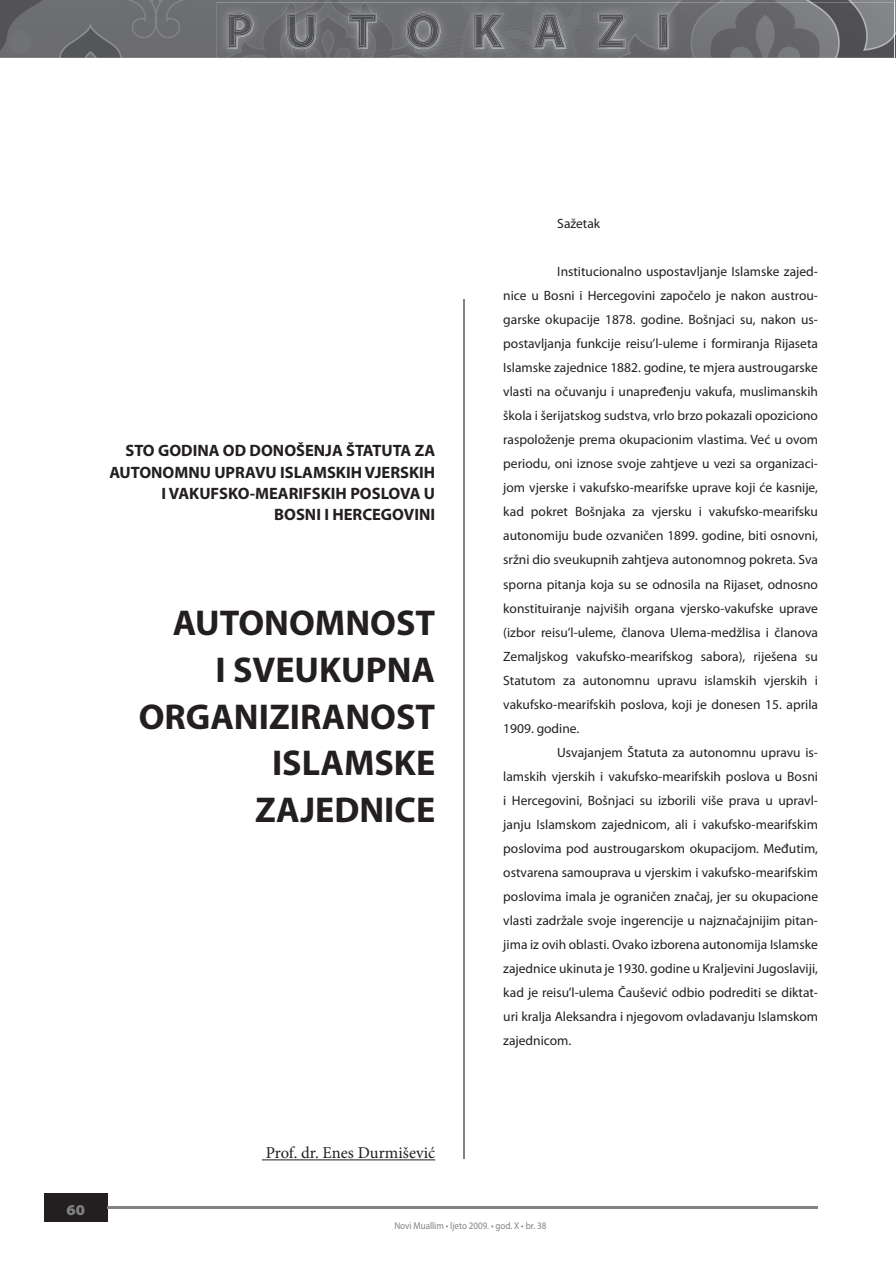
<style>
.page{position:relative;width:896px;height:1266px;background:#fff}
.page>*{position:absolute;margin:0;border:0;box-sizing:border-box;transform-origin:0 0}
.t1{font:700 36px/46.8px "Myriad Pro";color:#231f20;text-align:right}
.t2{font:700 16.5px/21.5px "Myriad Pro";color:#231f20;text-align:right}
.t3{font:16.5px "Minion Pro";color:#231f20}
.t4{font:900 semi-expanded 15px "Myriad Pro";color:#808285}
.t5{font:13.5px "Myriad Pro";color:#231f20}
.t6{font:9.9px "Myriad Pro";color:#808285;scale:.91 1}
</style>
<div class="page">
<div style="left:44px;top:1194px;width:64px;height:28px;background:#231f20"></div>
<img style="left:0;top:0;width:893px;height:58px">
<img style="left:217px;top:2px;width:679px;height:56px">
<img style="left:406px;top:13px;width:34px;height:36px">
<img style="left:227px;top:13px;width:26px;height:36px">
<img style="left:658px;top:13px;width:11px;height:36px">
<img style="left:597px;top:13px;width:28px;height:36px">
<img style="left:533px;top:13px;width:33px;height:36px">
<img style="left:474px;top:13px;width:30px;height:36px">
<img style="left:349px;top:13px;width:28px;height:36px">
<img style="left:287px;top:13px;width:29px;height:36px">
<img style="left:408px;top:14px;width:31px;height:34px">
<img style="left:229px;top:15px;width:23px;height:32px">
<img style="left:660px;top:15px;width:7px;height:32px">
<img style="left:598px;top:15px;width:26px;height:32px">
<img style="left:535px;top:15px;width:29px;height:32px">
<img style="left:475px;top:15px;width:27px;height:32px">
<img style="left:350px;top:15px;width:25px;height:32px">
<img style="left:288px;top:15px;width:27px;height:33px">
<img style="left:414px;top:19px;width:19px;height:24px">
<svg style="left:234px;top:19px;width:12px;height:13px"></svg>
<img style="left:544px;top:19px;width:11px;height:16px">
<hr style="left:108px;top:1207px;width:710px;height:2px;background:#808285">
<hr style="left:464px;top:299px;width:1px;height:859px;background:#808285">
<hr style="left:262px;top:1159px;width:173px;height:1px;background:#231f20">
<p class="t2" style="left:109px;top:439px;width:327px">STO GODINA OD DONOŠENJA ŠTATUTA ZA<br>AUTONOMNU UPRAVU ISLAMSKIH VJERSKIH<br>I VAKUFSKO-MEARIFSKIH POSLOVA U<br>BOSNI I HERCEGOVINI</p>
<h1 class="t1" style="left:139px;top:598px;width:298px">AUTONOMNOST<br>I SVEUKUPNA<br>ORGANIZIRANOST<br>ISLAMSKE<br>ZAJEDNICE</h1>
<p class="t5" style="left:557px;top:215px;width:44px">Sažetak</p>
<p class="t5" style="left:557px;top:263px;width:262px">Institucionalno uspostavljanje Islamske zajed-</p>
<p class="t5" style="left:503px;top:287px;width:316px">nice u Bosni i Hercegovini započelo je nakon austrou-</p>
<p class="t5" style="left:503px;top:312px;width:316px">garske okupacije 1878. godine. Bošnjaci su, nakon us-</p>
<p class="t5" style="left:503px;top:336px;width:316px">postavljanja funkcije reisu’l-uleme i formiranja Rijaseta</p>
<p class="t5" style="left:503px;top:360px;width:316px">Islamske zajednice 1882. godine, te mjera austrougarske</p>
<p class="t5" style="left:503px;top:384px;width:316px">vlasti na očuvanju i unapređenju vakufa, muslimanskih</p>
<p class="t5" style="left:503px;top:408px;width:316px">škola i šerijatskog sudstva, vrlo brzo pokazali opoziciono</p>
<p class="t5" style="left:503px;top:432px;width:316px">raspoloženje prema okupacionim vlastima. Već u ovom</p>
<p class="t5" style="left:503px;top:456px;width:316px">periodu, oni iznose svoje zahtjeve u vezi sa organizaci-</p>
<p class="t5" style="left:503px;top:480px;width:316px">jom vjerske i vakufsko-mearifske uprave koji će kasnije,</p>
<p class="t5" style="left:503px;top:504px;width:316px">kad pokret Bošnjaka za vjersku i vakufsko-mearifsku</p>
<p class="t5" style="left:503px;top:528px;width:316px">autonomiju bude ozvaničen 1899. godine, biti osnovni,</p>
<p class="t5" style="left:503px;top:552px;width:316px">sržni dio sveukupnih zahtjeva autonomnog pokreta. Sva</p>
<p class="t5" style="left:503px;top:576px;width:316px">sporna pitanja koja su se odnosila na Rijaset, odnosno</p>
<p class="t5" style="left:503px;top:600px;width:316px">konstituiranje najviših organa vjersko-vakufske uprave</p>
<p class="t5" style="left:503px;top:624px;width:316px">(izbor reisu’l-uleme, članova Ulema-medžlisa i članova</p>
<p class="t5" style="left:503px;top:648px;width:316px">Zemaljskog vakufsko-mearifskog sabora), riješena su</p>
<p class="t5" style="left:503px;top:672px;width:316px">Statutom za autonomnu upravu islamskih vjerskih i</p>
<p class="t5" style="left:503px;top:696px;width:316px">vakufsko-mearifskih poslova, koji je donesen 15. aprila</p>
<p class="t5" style="left:503px;top:720px;width:77px">1909. godine.</p>
<p class="t5" style="left:557px;top:744px;width:262px">Usvajanjem Štatuta za autonomnu upravu is-</p>
<p class="t5" style="left:503px;top:768px;width:316px">lamskih vjerskih i vakufsko-mearifskih poslova u Bosni</p>
<p class="t5" style="left:503px;top:792px;width:316px">i Hercegovini, Bošnjaci su izborili više prava u upravl-</p>
<p class="t5" style="left:503px;top:816px;width:316px">janju Islamskom zajednicom, ali i vakufsko-mearifskim</p>
<p class="t5" style="left:503px;top:840px;width:316px">poslovima pod austrougarskom okupacijom. Međutim,</p>
<p class="t5" style="left:503px;top:864px;width:316px">ostvarena samouprava u vjerskim i vakufsko-mearifskim</p>
<p class="t5" style="left:503px;top:888px;width:316px">poslovima imala je ograničen značaj, jer su okupacione</p>
<p class="t5" style="left:503px;top:912px;width:316px">vlasti zadržale svoje ingerencije u najznačajnijim pitan-</p>
<p class="t5" style="left:503px;top:936px;width:316px">jima iz ovih oblasti. Ovako izborena autonomija Islamske</p>
<p class="t5" style="left:503px;top:960px;width:316px">zajednice ukinuta je 1930. godine u Kraljevini Jugoslaviji,</p>
<p class="t5" style="left:503px;top:984px;width:316px">kad je reisu’l-ulema Čaušević odbio podrediti se diktat-</p>
<p class="t5" style="left:503px;top:1008px;width:316px">uri kralja Aleksandra i njegovom ovladavanju Islamskom</p>
<p class="t5" style="left:503px;top:1032px;width:70px">zajednicom.</p>
<p class="t4" style="left:67px;top:1201px;width:20px">60</p>
<p class="t3" style="left:266px;top:1142px;width:171px">Prof. dr. Enes Durmišević</p>
<p class="t6" style="left:394px;top:1220px;width:169px">Novi Muallim • ljeto 2009. • god. X • br. 38</p>
</div>
